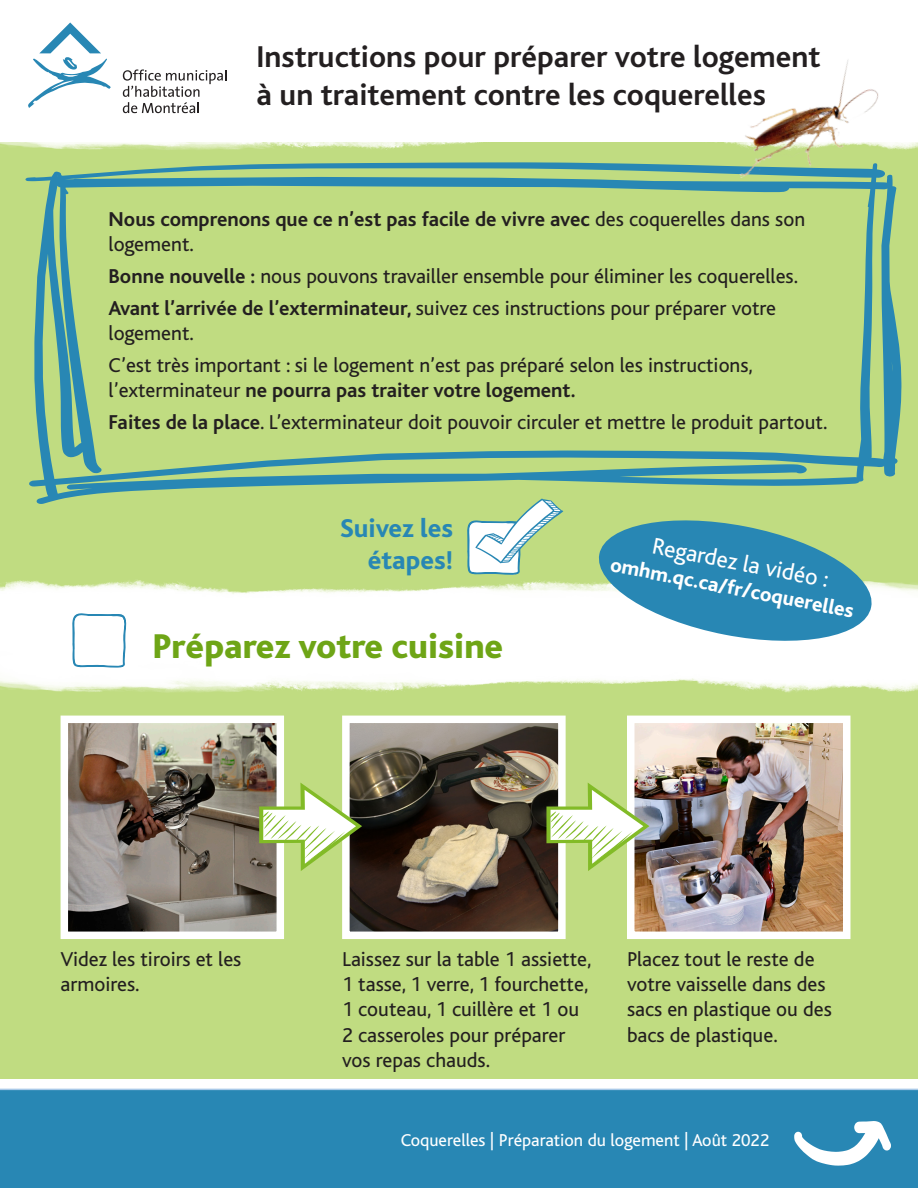
<style>
.page{position:relative;width:918px;height:1188px;background:#fff}
.page>*{position:absolute;margin:0;border:0;box-sizing:border-box;transform-origin:0 0}
.t1{font:800 36px "Bliss";color:#6ea516}
.t2{font:700 31.5px "Bliss";color:#231f20}
.t3{font:800 27px "Bliss";color:#2887b4}
.t4{font:24px "Bliss";color:#fff}
.t5{font:21px/25.2px "Bliss";color:#231f20}
.t6{font:700 21px/25.2px "Bliss";color:#231f20}
.t7{font:800 21px "Bliss";color:#fff}
.t8{font:18px "Bliss";color:#fff}
.s1{font-weight:400}
.s2{font-weight:700}
</style>
<div class="page">
<div style="left:0;top:143px;width:918px;height:455px;background:#c0dc81"></div>
<img style="left:0;top:73px;width:918px;height:77px">
<div style="left:0;top:1089px;width:918px;height:99px;background:#2887b4"></div>
<div style="left:0;top:638px;width:918px;height:441px;background:#c0dc81"></div>
<img style="left:0;top:657px;width:918px;height:95px">
<img style="left:0;top:580px;width:918px;height:77px">
<svg style="left:123px;top:69px;width:103px;height:44px"></svg>
<svg style="left:28px;top:23px;width:83px;height:85px"></svg>
<svg style="left:466px;top:504px;width:98px;height:96px"></svg>
<svg style="left:25px;top:162px;width:876px;height:342px"></svg>
<img style="left:70px;top:725px;width:205px;height:205px">
<div style="left:61px;top:716px;width:223px;height:223px;border:8px solid #fff"></div>
<img style="left:351px;top:725px;width:206px;height:205px">
<div style="left:342px;top:716px;width:224px;height:223px;border:8px solid #fff"></div>
<img style="left:636px;top:725px;width:205px;height:205px">
<div style="left:627px;top:716px;width:223px;height:223px;border:8px solid #fff"></div>
<svg style="left:259px;top:783px;width:103px;height:88px"></svg>
<svg style="left:546px;top:783px;width:103px;height:88px"></svg>
<svg style="left:794px;top:1121px;width:97px;height:45px"></svg>
<svg style="left:594px;top:520px;width:283px;height:129px"></svg>
<svg style="left:72px;top:613px;width:55px;height:80px"></svg>
<img style="left:702px;top:60px;width:215px;height:150px">
<p class="t2" style="left:256px;top:41px;width:566px">Instructions pour préparer votre logement</p>
<p class="t2" style="left:256px;top:78px;width:511px">à un traitement contre les coquerelles</p>
<p class="t6" style="left:109px;top:207px;width:698px">Nous comprenons que ce n’est pas facile de vivre avec <span class="s1">des coquerelles dans son logement.</span></p>
<p class="t5" style="left:109px;top:264px;width:691px"><span class="s2">Bonne nouvelle :</span> nous pouvons travailler ensemble pour éliminer les coquerelles.</p>
<p class="t5" style="left:109px;top:296px;width:669px"><span class="s2">Avant l’arrivée de l’exterminateur,</span> suivez ces instructions pour préparer votre logement.</p>
<p class="t5" style="left:109px;top:353px;width:646px">C’est très important : si le logement n’est pas préparé selon les instructions, l’exterminateur <span class="s2">ne pourra pas traiter votre logement.</span></p>
<p class="t5" style="left:109px;top:410px;width:720px"><span class="s2">Faites de la place</span>. L’exterminateur doit pouvoir circuler et mettre le produit partout.</p>
<p class="t3" style="left:340px;top:514px;width:115px">Suivez les</p>
<p class="t3" style="left:368px;top:547px;width:87px">étapes!</p>
<p class="t1" style="left:153px;top:627px;width:352px">Préparez votre cuisine</p>
<p class="t4" style="left:655px;top:533px;width:181px;rotate:11deg">Regardez la vidéo :</p>
<p class="t7" style="left:613px;top:553px;width:249px;rotate:11deg">omhm.qc.ca/fr/coquerelles</p>
<p class="t5" style="left:61px;top:947px;width:182px">Videz les tiroirs et les armoires.</p>
<p class="t5" style="left:342px;top:947px;width:251px">Laissez sur la table 1 assiette,<br>1 tasse, 1 verre, 1 fourchette,<br>1 couteau, 1 cuillère et 1 ou</p>
<p class="t5" style="left:342px;top:1022px;width:225px">2 casseroles pour préparer</p>
<p class="t5" style="left:342px;top:1048px;width:150px">vos repas chauds.</p>
<p class="t5" style="left:627px;top:947px;width:206px">Placez tout le reste de votre vaisselle dans des sacs en plastique ou des bacs de plastique.</p>
<p class="t8" style="left:401px;top:1130px;width:370px">Coquerelles | Préparation du logement | Août 2022</p>
</div>
